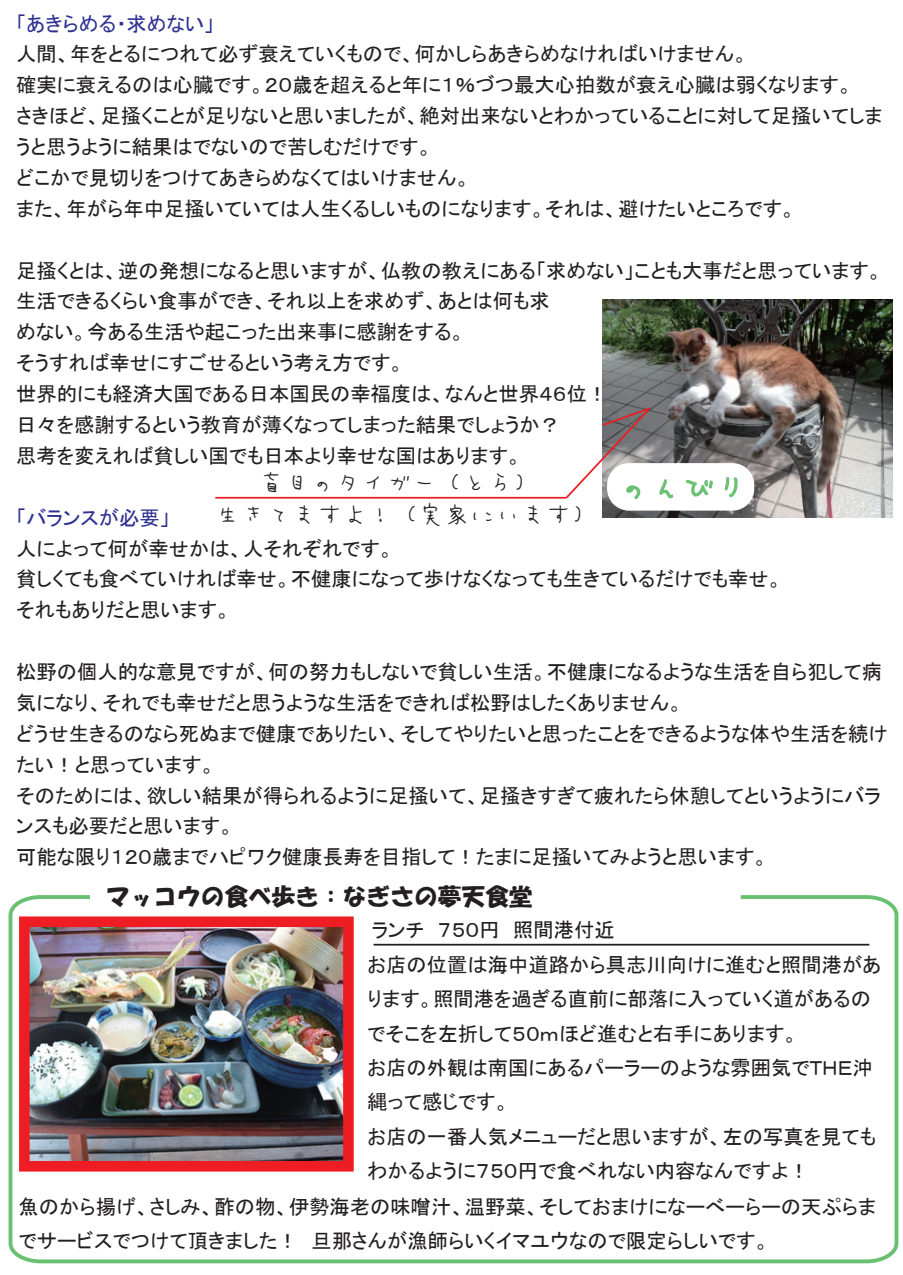
<style>
.page{position:relative;width:903px;height:1275px;background:#fff}
.page>*{position:absolute;margin:0;border:0;box-sizing:border-box;transform-origin:0 0}
.t1{font:25.38px "Makiba Font";color:#231f20}
.t2{font:23.62px "HGS Soei Kakupoptai";color:#231f20}
.t3{font:20.3px/30.8px "MS P Gothic";color:#231f20}
.t4{font:20.3px "MS P Gothic";color:#2e3092}
</style>
<div class="page">
<img style="left:602px;top:300px;width:291px;height:217px">
<img style="left:8px;top:895px;width:891px;height:369px">
<hr style="left:374px;top:944px;width:495px;height:1px;background:#231f20">
<div style="left:19px;top:916px;width:335px;height:255px;border:11px solid #ee1d23"></div>
<div style="left:607px;top:463px;width:147px;height:48px;background:#fff;border-radius:22px"></div>
<svg style="left:659px;top:479px;width:15px;height:20px"></svg>
<svg style="left:686px;top:479px;width:27px;height:18px"></svg>
<svg style="left:724px;top:477px;width:14px;height:21px"></svg>
<hr style="left:215px;top:497px;width:351px;height:2px;background:#eb1d23">
<svg style="left:564px;top:406px;width:88px;height:95px"></svg>
<p class="t4" style="left:16px;top:13px;width:200px">「あきらめる・求めない」</p>
<p class="t3" style="left:16px;top:39px;width:868px">人間、年をとるにつれて必ず衰えていくもので、何かしらあきらめなければいけません。<br>確実に衰えるのは心臓です。２０歳を超えると年に１％づつ最大心拍数が衰え心臓は弱くなります。<br>さきほど、足掻くことが足りないと思いましたが、絶対出来ないとわかっていることに対して足掻いてしまうと思うように結果はでないので苦しむだけです。<br>どこかで見切りをつけてあきらめなくてはいけません。<br>また、年がら年中足掻いていては人生くるしいものになります。それは、避けたいところです。</p>
<p class="t3" style="left:16px;top:255px;width:868px">足掻くとは、逆の発想になると思いますが、仏教の教えにある「求めない」ことも大事だと思っています。生活できるくらい食事ができ、それ以上を求めず、あとは何も求<br>めない。今ある生活や起こった出来事に感謝をする。<br>そうすれば幸せにすごせるという考え方です。<br>世界的にも経済大国である日本国民の幸福度は、なんと世界４６位！<br>日々を感謝するという教育が薄くなってしまった結果でしょうか？<br>思考を変えれば貧しい国でも日本より幸せな国はあります。</p>
<p class="t1" style="left:259px;top:469px;width:281px">盲目のタイガー（とら）</p>
<p class="t1" style="left:215px;top:501px;width:383px">生きてますよ！（実家にいます）</p>
<p class="t4" style="left:16px;top:507px;width:155px">「バランスが必要」</p>
<p class="t3" style="left:16px;top:533px;width:767px">人によって何が幸せかは、人それぞれです。<br>貧しくても食べていければ幸せ。不健康になって歩けなくなっても生きているだけでも幸せ。それもありだと思います。</p>
<p class="t3" style="left:16px;top:656px;width:873px">松野の個人的な意見ですが、何の努力もしないで貧しい生活。不健康になるような生活を自ら犯して病気になり、それでも幸せだと思うような生活をできれば松野はしたくありません。<br>どうせ生きるのなら死ぬまで健康でありたい、そしてやりたいと思ったことをできるような体や生活を続けたい！と思っています。<br>そのためには、欲しい結果が得られるように足掻いて、足掻きすぎて疲れたら休憩してというようにバランスも必要だと思います。<br>可能な限り１２０歳までハピワク健康長寿を目指して！たまに足掻いてみようと思います。</p>
<p class="t2" style="left:106px;top:885px;width:428px">マッコウの食べ歩き：なぎさの夢天食堂</p>
<p class="t3" style="left:372px;top:914px;width:244px">ランチ　７５０円　照間港付近</p>
<p class="t3" style="left:367px;top:949px;width:516px">お店の位置は海中道路から具志川向けに進むと照間港があ</p>
<p class="t3" style="left:367px;top:983px;width:505px">ります。照間港を過ぎる直前に部落に入っていく道があるの</p>
<p class="t3" style="left:367px;top:1018px;width:432px">でそこを左折して５０ｍほど進むと右手にあります。</p>
<p class="t3" style="left:367px;top:1052px;width:507px">お店の外観は南国にあるパーラーのような雰囲気でＴＨＥ沖</p>
<p class="t3" style="left:367px;top:1087px;width:144px">縄って感じです。</p>
<p class="t3" style="left:367px;top:1121px;width:510px">お店の一番人気メニューだと思いますが、左の写真を見ても</p>
<p class="t3" style="left:367px;top:1155px;width:443px">わかるように７５０円で食べれない内容なんですよ！</p>
<p class="t3" style="left:19px;top:1191px;width:859px">魚のから揚げ、さしみ、酢の物、伊勢海老の味噌汁、温野菜、そしておまけになーべーらーの天ぷらま</p>
<p class="t3" style="left:19px;top:1225px;width:752px">でサービスでつけて頂きました！　旦那さんが漁師らいくイマユウなので限定らしいです。</p>
</div>
